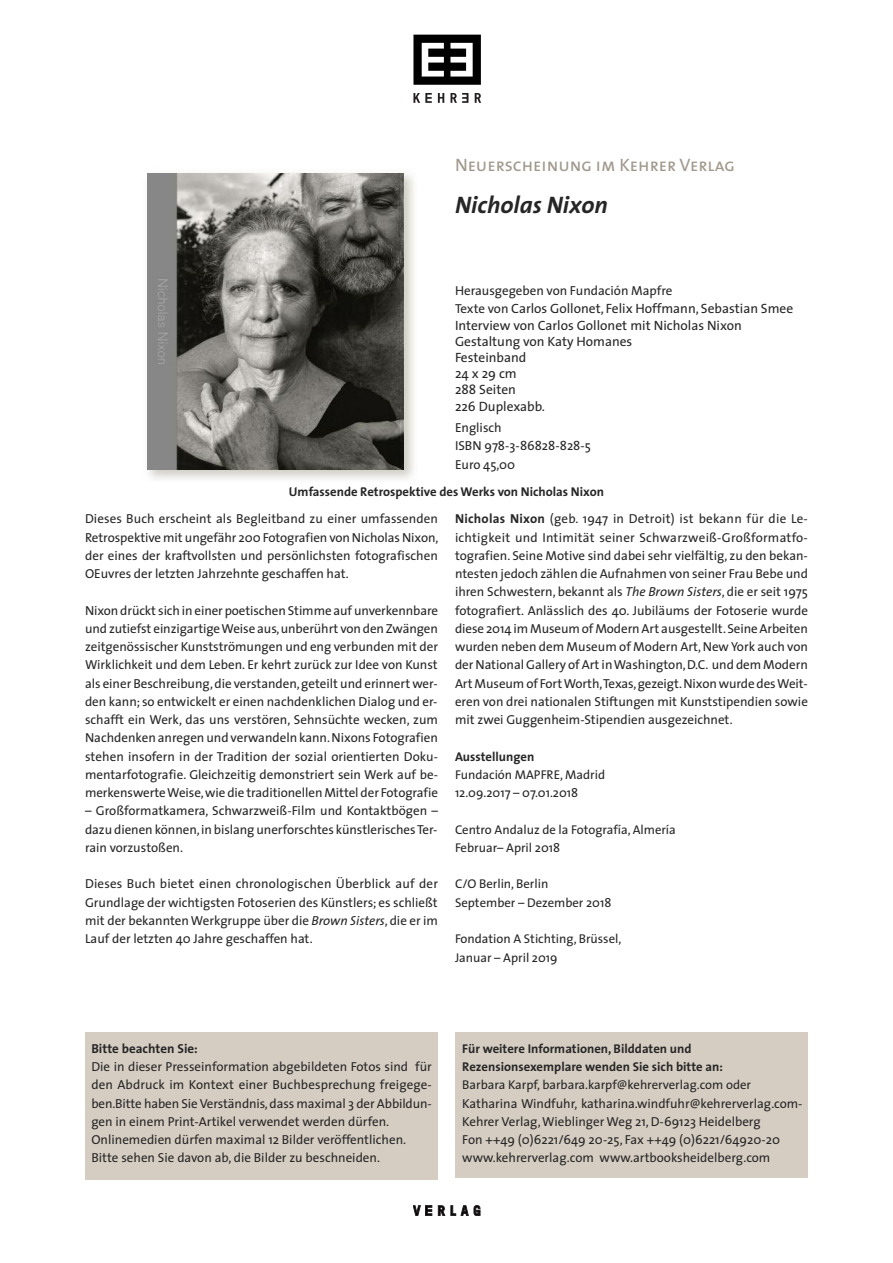
<style>
.page{position:relative;width:893px;height:1263px;background:#fff}
.page>*{position:absolute;margin:0;border:0;box-sizing:border-box;transform-origin:0 0}
.t1{font:italic 700 24px "The Sans";color:#272627}
.t2{font:18px "The Sans Caps";color:#a0988c}
.t3{font:13.5px/16.2px "The Sans";color:#272627}
.t4{font:13.05px/18.3px "The Sans";color:#272627;text-align:justify}
.t5{font:700 13.05px "The Sans";color:#272627}
.t6{font:12.75px/18.3px "The Sans";color:#272627}
.t7{font:700 12.75px/18.3px "The Sans";color:#272627}
.s1{font-size:13.05px}
.s2{font-style:italic}
.s3{font-weight:700}
</style>
<div class="page">
<svg style="left:475px;top:93px;width:6px;height:10px"></svg>
<svg style="left:413px;top:93px;width:19px;height:10px"></svg>
<svg style="left:438px;top:93px;width:6px;height:10px"></svg>
<svg style="left:450px;top:93px;width:18px;height:10px"></svg>
<svg style="left:413px;top:35px;width:68px;height:50px"></svg>
<svg style="left:438px;top:1205px;width:7px;height:11px"></svg>
<svg style="left:451px;top:1205px;width:29px;height:11px"></svg>
<svg style="left:413px;top:1205px;width:19px;height:11px"></svg>
<div style="left:85px;top:1032px;width:353px;height:147px;background:#d5cdc1"></div>
<img style="left:147px;top:173px;width:272px;height:315px">
<img style="left:290px;top:486px;width:88px;height:2px">
<img style="left:147px;top:173px;width:256px;height:296px">
<div style="left:455px;top:1032px;width:353px;height:145px;background:#d5cdc1"></div>
<h2 class="t2" style="left:455px;top:159px;width:281px">Neuerscheinung im Kehrer Verlag</h2>
<h1 class="t1" style="left:455px;top:195px;width:154px">Nicholas Nixon</h1>
<p class="t4" style="left:455px;top:283px;width:219px">Herausgegeben von Fundación Mapfre</p>
<p class="t3" style="left:455px;top:302px;width:340px"><span class="s1">Texte von</span> Carlos Gollonet, Felix Hoffmann, Sebastian Smee<br>Interview von Carlos Gollonet mit Nicholas Nixon<br>Gestaltung von Katy Homanes<br>Festeinband<br>24x29cm<br>288 Seiten<br>226 Duplexabb.</p>
<p class="t4" style="left:455px;top:420px;width:138px;text-align:left">Englisch<br>ISBN 978-3-86828-828-5<br>Euro 45,00</p>
<p class="t7" style="left:289px;top:484px;width:317px">Umfassende Retrospektive des Werks von Nicholas Nixon</p>
<p class="t4" style="left:85px;top:511px;width:355px">Dieses Buch erscheint als Begleitband zu einer umfassenden Retrospektive mit ungefähr 200Fotografien von Nicholas Nixon, der eines der kraftvollsten und persönlichsten fotografischen OEuvres der letzten Jahrzehnte geschaffen hat.</p>
<p class="t4" style="left:85px;top:602px;width:354px">Nixon drückt sich in einer poetischen Stimme auf unverkennbare und zutiefst einzigartigeWeise aus,unberührt von den Zwängen zeitgenössischer Kunstströmungen und eng verbunden mit der Wirklichkeit und dem Leben. Er kehrt zurück zur Idee von Kunst als einer Beschreibung,die verstanden,geteilt und erinnert wer&shy;den kann; so entwickelt er einen nachdenklichen Dialog und er&shy;schafft ein Werk, das uns verstören, Sehnsüchte wecken, zum Nachdenken anregen und verwandeln kann.Nixons Fotografien stehen insofern in der Tradition der sozial orientierten Doku&shy;mentarfotografie. Gleichzeitig demonstriert sein Werk auf be&shy;merkenswerteWeise,wie die traditionellenMittel der Fotografie</p>
<p class="t4" style="left:85px;top:803px;width:354px">– Großformatkamera, Schwarzweiß-Film und Kontaktbögen – dazu dienen können,in bislang unerforschtes künstlerischesTer&shy;rain vorzustoßen.</p>
<p class="t4" style="left:85px;top:876px;width:354px">Dieses Buch bietet einen chronologischen Überblick auf der Grundlage der wichtigsten Fotoserien des Künstlers; es schließt mit der bekanntenWerkgruppe über die <span class="s2">Brown Sisters</span>, die er im Lauf der letzten 40 Jahre geschaffen hat.</p>
<p class="t4" style="left:455px;top:511px;width:354px"><span class="s3">Nicholas Nixon</span> (geb. 1947 in Detroit) ist bekann für die Le&shy;ichtigkeit und Intimität seiner Schwarzweiß-Großformatfo&shy;tografien. Seine Motive sind dabei sehr vielfältig, zu den bekan&shy;ntesten jedoch zählen die Aufnahmen von seiner Frau Bebe und ihren Schwestern, bekannt als <span class="s2">The Brown Sisters</span>, die er seit 1975 fotografiert. Anlässlich des 40. Jubiläums der Fotoserie wurde diese 2014 imMuseumofModernArt ausgestellt.SeineArbeiten wurden neben dem Museum of Modern Art,New York auch von der NationalGallery ofArt inWashington,D.C. und dem Modern Art Museumof FortWorth,Texas,gezeigt.Nixonwurde desWeit&shy;eren von drei nationalen Stiftungen mit Kunststipendien sowie mit zwei Guggenheim-Stipendien ausgezeichnet.</p>
<p class="t7" style="left:455px;top:748px;width:81px">Ausstellungen</p>
<p class="t6" style="left:455px;top:767px;width:152px">Fundación MAPFRE, Madrid<br>12.09.2017 – 07.01.2018</p>
<p class="t6" style="left:455px;top:821px;width:222px">Centro Andaluz de la Fotografía, Almería<br>Februar– April 2018</p>
<p class="t6" style="left:455px;top:876px;width:158px">C/O Berlin, Berlin<br>September – Dezember 2018</p>
<p class="t6" style="left:455px;top:931px;width:168px">Fondation A Stichting, Brüssel,<br>Januar – April 2019</p>
<p class="t5" style="left:91px;top:1043px;width:108px">Bitte beachten Sie:</p>
<p class="t4" style="left:91px;top:1059px;width:342px;text-align:left">Die in dieser Presseinformation abgebildeten Fotos sind für den Abdruck im Kontext einer Buchbesprechung freigege&shy;ben.Bitte haben Sie Verständnis,dass maximal 3 der Abbildun&shy;gen in einem Print-Artikel verwendet werden dürfen.<br>Onlinemedien dürfen maximal 12 Bilder veröffentlichen.<br>Bitte sehen Sie davon ab, die Bilder zu beschneiden.</p>
<p class="t7" style="left:462px;top:1040px;width:262px">Für weitere Informationen, Bilddaten und<br>Rezensionsexemplare wenden Sie sich bitte an:</p>
<p class="t6" style="left:462px;top:1077px;width:290px">Barbara Karpf, barbara.karpf@kehrerverlag.com oder</p>
<p class="t4" style="left:462px;top:1095px;width:342px;text-align:left">Katharina Windfuhr, katharina.windfuhr@kehrerverlag.com-Kehrer Verlag,Wieblinger Weg 21, D-69123 Heidelberg<br>Fon ++49 (0)6221/649 20-25, Fax ++49 (0)6221/64920-20 www.kehrerverlag.com www.artbooksheidelberg.com</p>
</div>
